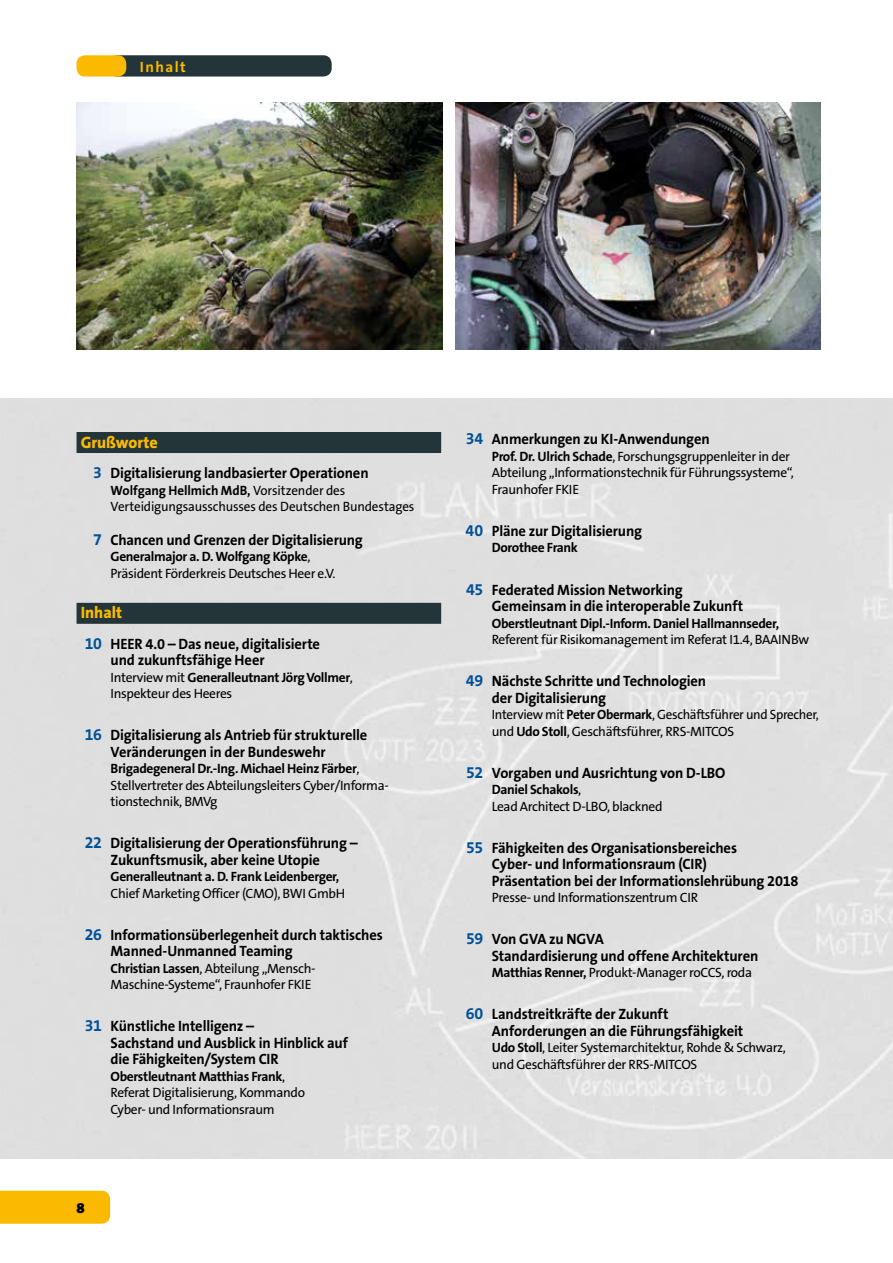
<style>
.page{position:relative;width:893px;height:1263px;background:#fff}
.page>*{position:absolute;margin:0;border:0;box-sizing:border-box;transform-origin:0 0}
.t1{font:800 16.5px "The Sans B8";color:#fbba00}
.t2{font:700 15px/16.5px "The Sans B7";letter-spacing:-.01em;color:#000}
.t3{font:700 15px "The Sans B7";letter-spacing:.1em;color:#fbba00}
.t4{font:900 15px "The Sans B9";color:#000}
.t5{font:13.5px/16.5px "The Sans B5 Plain";letter-spacing:-.025em;color:#000}
.t6{font:700 13.5px/16.5px "The Sans B7";letter-spacing:-.025em;color:#000}
.s1{font-size:16.5px;color:#005197}
.s2{font-family:"The Sans B7";font-weight:700}
.s3{font-family:"The Sans B5 Plain";font-weight:400}
</style>
<div class="page">
<div style="left:0;top:1191px;width:110px;height:33px;background:#fbba00"></div>
<div style="left:77px;top:432px;width:364px;height:21px;background:#233539"></div>
<div style="left:77px;top:603px;width:364px;height:21px;background:#233539"></div>
<img style="left:455px;top:102px;width:366px;height:248px">
<img style="left:77px;top:102px;width:366px;height:248px">
<div style="left:109px;top:55px;width:223px;height:22px;background:#233539;border-radius:9px"></div>
<div style="left:77px;top:55px;width:49px;height:22px;background:#fbba00;border-radius:9px"></div>
<p class="t3" style="left:140px;top:59px;width:48px">Inhalt</p>
<p class="t1" style="left:81px;top:433px;width:78px">Grußworte</p>
<p class="t2" style="left:93px;top:465px;width:277px"><span class="s1">3</span> Digitalisierung landbasierter Operationen</p>
<p class="t5" style="left:111px;top:482px;width:305px"><span class="s2">Wolfgang Hellmich MdB,</span> Vorsitzender des<br>Verteidigungsausschusses des Deutschen Bundestages</p>
<p class="t2" style="left:93px;top:532px;width:271px"><span class="s1">7</span> Chancen und Grenzen der Digitalisierung</p>
<p class="t5" style="left:111px;top:549px;width:227px"><span class="s2">Generalmajor a. D. Wolfgang Köpke</span>,<br>Präsident Förderkreis Deutsches Heer e.V.</p>
<p class="t1" style="left:81px;top:604px;width:43px">Inhalt</p>
<p class="t2" style="left:111px;top:636px;width:211px;text-indent:-26px"><span class="s1">10</span> HEER 4.0 – Das neue, digitalisierte und zukunftsfähige Heer</p>
<p class="t5" style="left:111px;top:669px;width:244px">Interview mit <span class="s2">Generalleutnant Jörg Vollmer</span>,<br>Inspekteur des Heeres</p>
<p class="t2" style="left:111px;top:727px;width:258px;text-indent:-26px"><span class="s1">16</span> Digitalisierung als Antrieb für strukturelle<br>Veränderungen in der Bundeswehr</p>
<p class="t5" style="left:111px;top:761px;width:280px"><span class="s2">Brigadegeneral Dr.-Ing. Michael Heinz Färber</span>,<br>Stellvertreter des Abteilungsleiters Cyber/Informa&shy;tionstechnik, BMVg</p>
<p class="t2" style="left:111px;top:835px;width:249px;text-indent:-26px"><span class="s1">22</span> Digitalisierung der Operationsführung –<br>Zukunftsmusik, aber keine Utopie</p>
<p class="t6" style="left:111px;top:869px;width:236px">Generalleutnant a. D. Frank Leidenberger,<br><span class="s3">Chief Marketing Officer (CMO), BWI GmbH</span></p>
<p class="t2" style="left:111px;top:927px;width:274px;text-indent:-26px"><span class="s1">26</span> Informationsüberlegenheit durch taktisches<br>Manned-Unmanned Teaming</p>
<p class="t5" style="left:111px;top:960px;width:207px"><span class="s2">Christian Lassen</span>, Abteilung „Mensch-<br>Maschine-Systeme“, Fraunhofer FKIE</p>
<p class="t2" style="left:111px;top:1018px;width:239px;text-indent:-26px"><span class="s1">31</span> Künstliche Intelligenz –<br>Sachstand und Ausblick in Hinblick auf die Fähigkeiten/System CIR</p>
<p class="t5" style="left:111px;top:1068px;width:196px"><span class="s2">Oberstleutnant Matthias Frank</span>,<br>Referat Digitalisierung, Kommando<br>Cyber- und Informationsraum</p>
<p class="t4" style="left:77px;top:1200px;width:10px">8</p>
<p class="t2" style="left:466px;top:432px;width:245px"><span class="s1">34</span> Anmerkungen zu KI-Anwendungen</p>
<p class="t5" style="left:492px;top:449px;width:304px"><span class="s2">Prof. Dr. Ulrich Schade</span>, Forschungsgruppenleiter in der<br>Abteilung „Informationstechnik für Führungssysteme“,<br>Fraunhofer FKIE</p>
<p class="t2" style="left:466px;top:523px;width:178px"><span class="s1">40</span> Pläne zur Digitalisierung</p>
<p class="t6" style="left:492px;top:540px;width:88px">Dorothee Frank</p>
<p class="t2" style="left:492px;top:582px;width:253px;text-indent:-26px"><span class="s1">45</span> Federated Mission Networking<br>Gemeinsam in die interoperable Zukunft</p>
<p class="t5" style="left:492px;top:615px;width:319px"><span class="s2">Oberstleutnant Dipl.-Inform. Daniel Hallmannseder,<br></span>Referent für Risikomanagement im Referat I1.4, BAAINBw</p>
<p class="t2" style="left:492px;top:673px;width:216px;text-indent:-26px"><span class="s1">49</span> Nächste Schritte und Technologien der Digitalisierung</p>
<p class="t5" style="left:492px;top:707px;width:328px">Interview mit <span class="s2">Peter Obermark</span>, Geschäftsführer und Sprecher, und <span class="s2">Udo Stoll</span>, Geschäftsführer, RRS-MITCOS</p>
<p class="t2" style="left:466px;top:765px;width:261px"><span class="s1">52</span> Vorgaben und Ausrichtung von D-LBO</p>
<p class="t5" style="left:492px;top:782px;width:172px"><span class="s2">Daniel Schakols</span>,<br>Lead Architect D-LBO, blackned</p>
<p class="t2" style="left:492px;top:840px;width:308px;text-indent:-26px"><span class="s1">55</span> Fähigkeiten des Organisationsbereiches<br>Cyber- und Informationsraum (CIR)<br>Präsentation bei der Informationslehrübung 2018</p>
<p class="t5" style="left:492px;top:890px;width:208px">Presse- und Informationszentrum CIR</p>
<p class="t2" style="left:492px;top:931px;width:268px;text-indent:-26px"><span class="s1">59</span> Von GVA zu NGVA<br>Standardisierung und offene Architekturen</p>
<p class="t5" style="left:492px;top:965px;width:262px"><span class="s2">Matthias Renner,</span> Produkt-Manager roCCS, roda</p>
<p class="t2" style="left:492px;top:1006px;width:253px;text-indent:-26px"><span class="s1">60</span> Landstreitkräfte der Zukunft<br>Anforderungen an die Führungsfähigkeit</p>
<p class="t5" style="left:492px;top:1040px;width:296px"><span class="s2">Udo Stoll</span>, Leiter Systemarchitektur, Rohde &amp; Schwarz, und Geschäftsführer der RRS-MITCOS</p>
</div>
